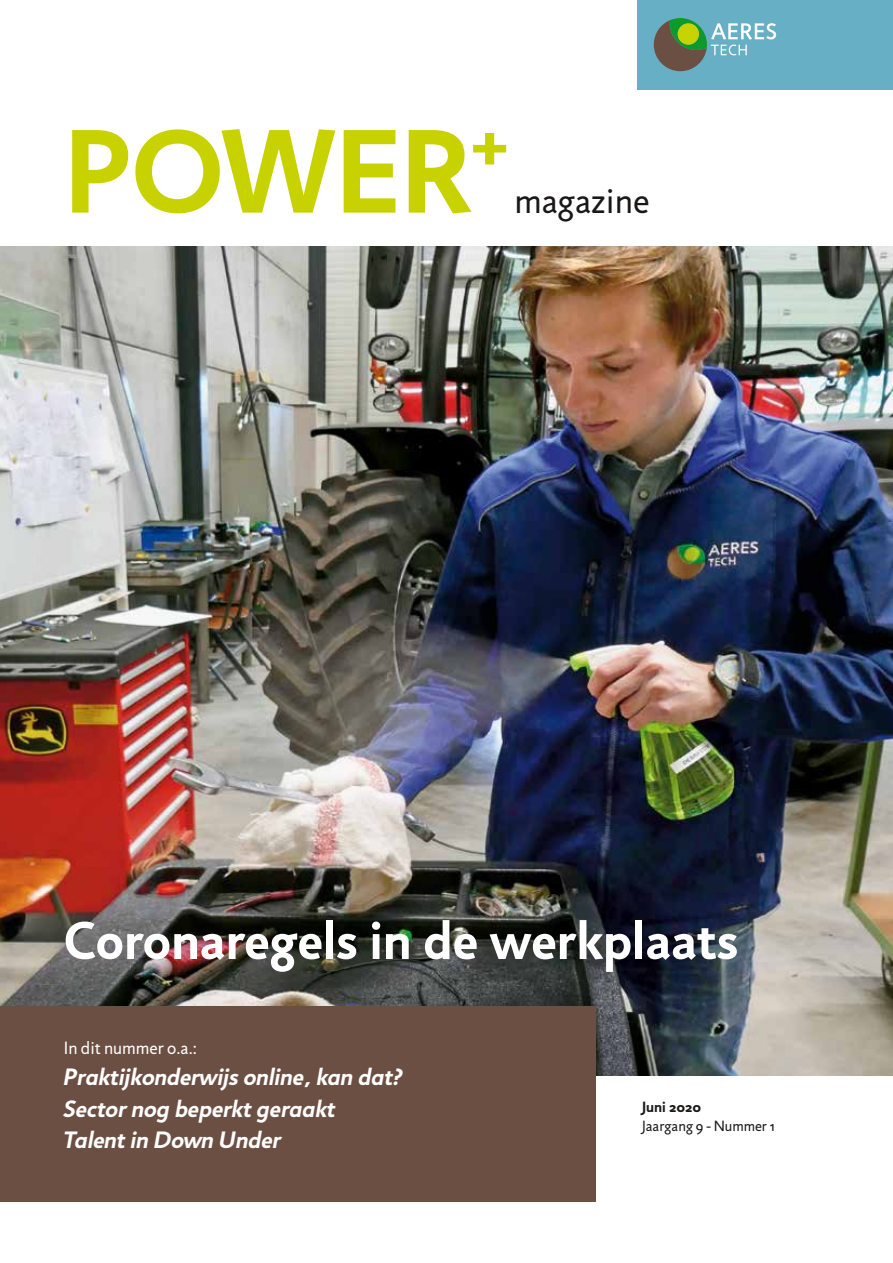
<style>
.page{position:relative;width:893px;height:1263px;background:#fff}
.page>*{position:absolute;margin:0;border:0;box-sizing:border-box;transform-origin:0 0}
.t1{font:700 120px "Jigsaw";color:#c8d200}
.t2{font:700 54px "Jigsaw";color:#fff}
.t3{font:36px "Jigsaw";color:#1a1817}
.t4{font:italic 700 24px/31.5px "Jigsaw";color:#fff}
.t5{font:18px "Jigsaw";color:#fff}
.t6{font:15px "Jigsaw";color:#1a1817}
.t7{font:700 15px "Jigsaw";color:#1a1817}
</style>
<div class="page">
<img style="left:0;top:247px;width:893px;height:829px">
<div style="left:638px;top:0;width:255px;height:89px;background:#66afc4"></div>
<svg style="left:654px;top:18px;width:122px;height:53px"></svg>
<div style="left:0;top:1006px;width:595px;height:195px;background:#6c4f43"></div>
<h1 class="t1" style="left:64px;top:98px;width:445px">POWER<sup>+</sup></h1>
<h3 class="t3" style="left:514px;top:180px;width:136px">magazine</h3>
<h2 class="t2" style="left:64px;top:907px;width:676px">Coronaregels in de werkplaats</h2>
<p class="t5" style="left:64px;top:1037px;width:135px">In dit nummer o.a.:</p>
<p class="t4" style="left:64px;top:1061px;width:341px">Praktijkonderwijs online, kan dat?<br>Sector nog beperkt geraakt<br>Talent in Down Under</p>
<p class="t7" style="left:642px;top:1098px;width:61px">Juni 2020</p>
<p class="t6" style="left:642px;top:1117px;width:134px">Jaargang 9 - Nummer 1</p>
</div>
